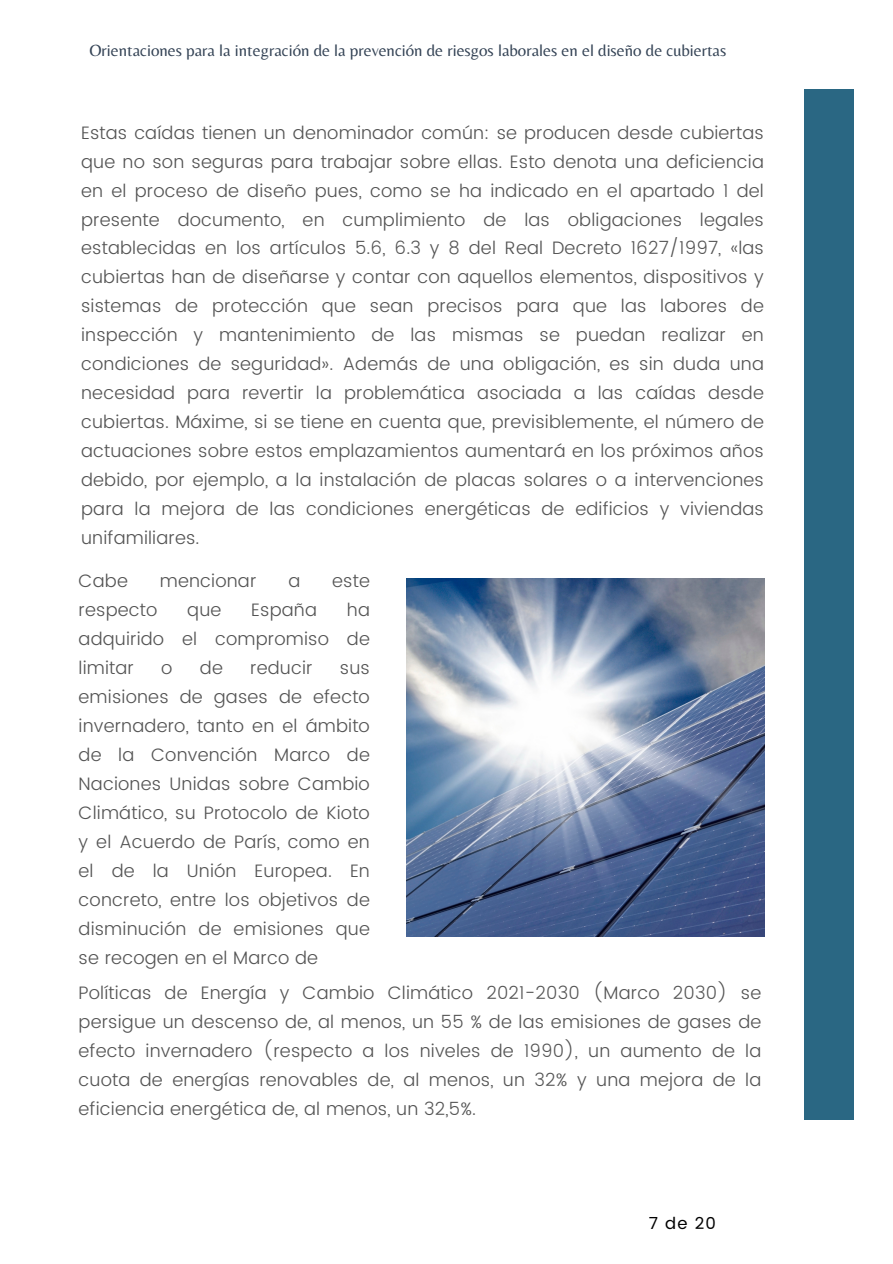
<style>
.page{position:relative;width:893px;height:1264px;background:#fff}
.page>*{position:absolute;margin:0;border:0;box-sizing:border-box;transform-origin:0 0}
.t1{font:300 18px/29px "Poppins";letter-spacing:.01em;color:#545454;text-align:justify}
.t2{font:16.8px "Belleza";color:#344355}
.t3{font:16.5px "Poppins";color:#000}
</style>
<div class="page">
<div style="left:804px;top:89px;width:49px;height:1031px;background:#2a6783"></div>
<img style="left:406px;top:578px;width:358px;height:358px">
<p class="t2" style="left:89px;top:40px;width:638px">Orientaciones para la integración de la prevención de riesgos laborales en el diseño de cubiertas</p>
<p class="t1" style="left:81px;top:118px;width:684px">Estas caídas tienen un denominador común: se producen desde cubiertas que no son seguras para trabajar sobre ellas. Esto denota una deficiencia en el proceso de diseño pues, como se ha indicado en el apartado 1 del presente documento, en cumplimiento de las obligaciones legales establecidas en los artículos 5.6, 6.3 y 8 del Real Decreto 1627/1997, «las cubiertas han de diseñarse y contar con aquellos elementos, dispositivos y sistemas de protección que sean precisos para que las labores de inspección y mantenimiento de las mismas se puedan realizar en condiciones de seguridad». Además de una obligación, es sin duda una necesidad para revertir la problemática asociada a las caídas desde cubiertas. Máxime, si se tiene en cuenta que, previsiblemente, el número de actuaciones sobre estos emplazamientos aumentará en los próximos años debido, por ejemplo, a la instalación de placas solares o a intervenciones para la mejora de las condiciones energéticas de edificios y viviendas unifamiliares.</p>
<p class="t1" style="left:79px;top:567px;width:51px">Cabe</p>
<p class="t1" style="left:160px;top:567px;width:98px">mencionar</p>
<p class="t1" style="left:288px;top:567px;width:13px">a</p>
<p class="t1" style="left:332px;top:567px;width:39px">este</p>
<p class="t1" style="left:79px;top:595px;width:80px">respecto</p>
<p class="t1" style="left:187px;top:595px;width:36px">que</p>
<p class="t1" style="left:251px;top:595px;width:67px">España</p>
<p class="t1" style="left:79px;top:595px;width:293px;text-indent:268px">ha adquirido el compromiso de limitar</p>
<p class="t1" style="left:161px;top:653px;width:13px">o</p>
<p class="t1" style="left:200px;top:653px;width:24px">de</p>
<p class="t1" style="left:250px;top:653px;width:64px">reducir</p>
<p class="t1" style="left:79px;top:653px;width:293px;text-indent:261px">sus emisiones de gases de efecto invernadero, tanto en el ámbito de la Convención Marco de Naciones Unidas sobre Cambio Climático, su Protocolo de Kioto y el Acuerdo de París, como en el de la Unión Europea. En concreto, entre los objetivos de disminución de emisiones que se recogen en el Marco de</p>
<p class="t1" style="left:79px;top:978px;width:684px">Políticas de Energía y Cambio Climático 2021-2030 (Marco 2030) se persigue un descenso de, al menos, un 55 % de las emisiones de gases de efecto invernadero (respecto a los niveles de 1990), un aumento de la cuota de energías renovables de, al menos, un 32% y una mejora de la eficiencia energética de, al menos, un 32,5%.</p>
<p class="t3" style="left:648px;top:1213px;width:69px">7 de 20</p>
</div>
